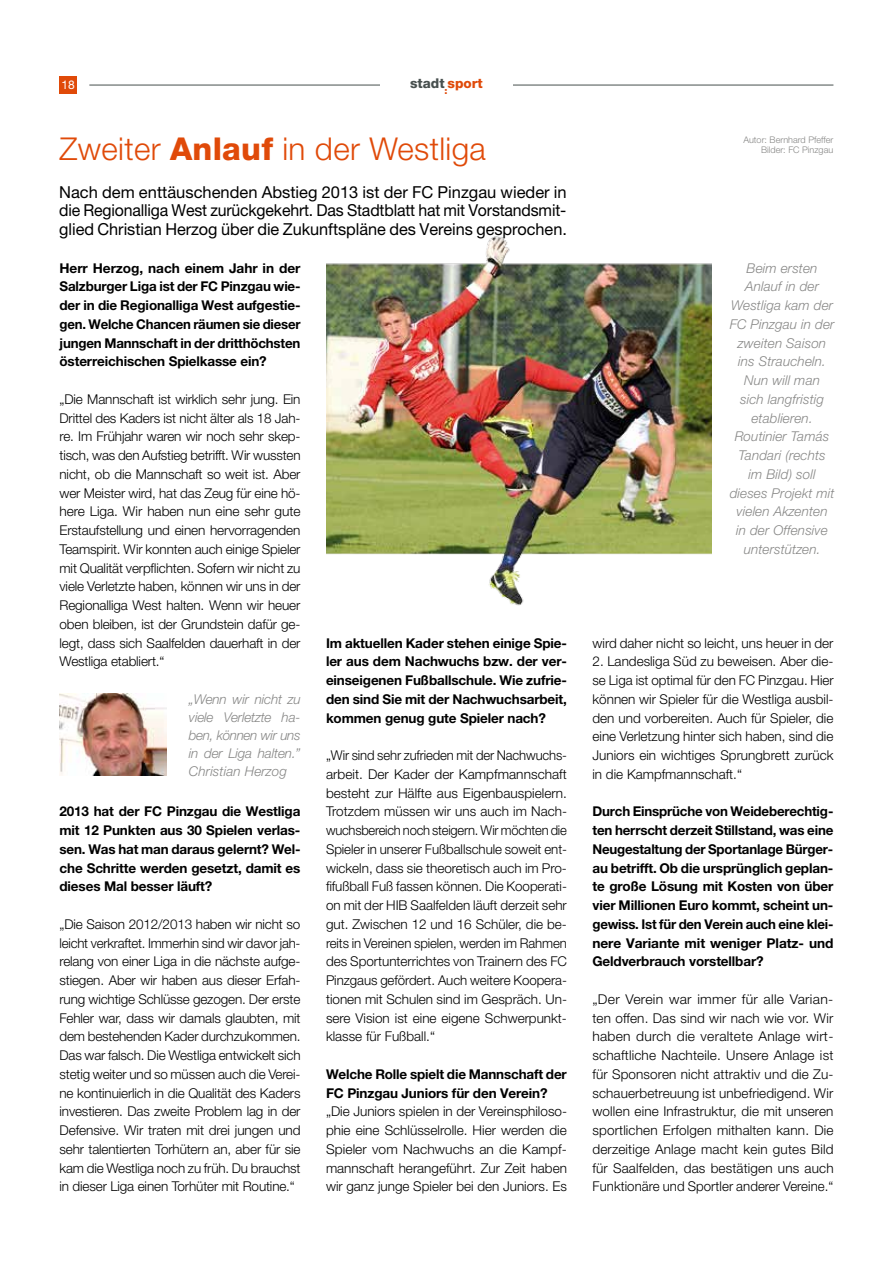
<style>
.page{position:relative;width:893px;height:1263px;background:#fff}
.page>*{position:absolute;margin:0;border:0;box-sizing:border-box;transform-origin:0 0}
.t1{font:300 31.5px "Helvetica Neue LT Pro";letter-spacing:.01em;color:#e04a09}
.t2{font:16.5px/18.8px "Helvetica Neue LT Pro";letter-spacing:-.005em;color:#000;text-align:justify}
.t3{font:300 13.5px/18.8px "Helvetica Neue LT Pro";color:#000;text-align:justify}
.t4{font:700 13.5px/18.8px "Helvetica Neue LT Pro";letter-spacing:-.01em;color:#000;text-align:justify}
.t5{font:300 13.5px/18.8px "Helvetica Neue LT Pro";color:#000;text-align:justify;scale:1.04 1}
.t6{font:italic 300 13.5px/18.8px "Helvetica Neue LT Pro";letter-spacing:.01em;color:#878786;text-align:justify}
.t7{font:800 13.5px "Helvetica Neue LT Pro";color:#48504f}
.t8{font:12px "Helvetica Neue LT Pro";color:#fff}
.t9{font:300 9.15px/9.9px "Helvetica Neue LT Pro";color:#878786;text-align:right}
.s1{color:#e04a09}
.s2{font-weight:800}
</style>
<div class="page">
<div style="left:60px;top:77px;width:17px;height:17px;background:#e04a09"></div>
<hr style="left:507px;top:85px;width:326px;height:1px;background:#48504f">
<hr style="left:89px;top:85px;width:297px;height:1px;background:#48504f">
<div style="left:380px;top:81px;width:30px;height:9px;background:#fff"></div>
<div style="left:483px;top:81px;width:30px;height:9px;background:#fff"></div>
<img style="left:326px;top:236px;width:386px;height:370px">
<img style="left:60px;top:694px;width:107px;height:81px">
<p class="t8" style="left:61px;top:77px;width:15px">18</p>
<p class="t7" style="left:410px;top:75px;width:74px">stadt<sub>:</sub><span class="s1">sport</span></p>
<h1 class="t1" style="left:60px;top:130px;width:428px">Zweiter <span class="s2">Anlauf</span> in der Westliga</h1>
<p class="t2" style="left:59px;top:182px;width:509px">Nach dem enttäuschenden Abstieg 2013 ist der FC Pinzgau wieder in die Regionalliga West zurückgekehrt. Das Stadtblatt hat mit Vorstandsmit&shy;glied Christian Herzog über die Zukunftspläne des Vereins gesprochen.</p>
<p class="t4" style="left:60px;top:258px;width:242px">Herr Herzog, nach einem Jahr in der Salzburger Liga ist der FC Pinzgau wie&shy;der in die Regionalliga West aufgestie&shy;gen. Welche Chancen räumen sie dieser jungen Mannschaft in der dritthöchsten österreichischen Spielkasse ein?</p>
<p class="t3" style="left:60px;top:389px;width:242px">„Die Mannschaft ist wirklich sehr jung. Ein Drittel des Kaders ist nicht älter als 18 Jah&shy;re. Im Frühjahr waren wir noch sehr skep&shy;tisch, was den Aufstieg betrifft. Wir wussten nicht, ob die Mannschaft so weit ist. Aber wer Meister wird, hat das Zeug für eine hö&shy;here Liga. Wir haben nun eine sehr gute Erstaufstellung und einen hervorragenden Teamspirit. Wir konnten auch einige Spieler mit Qualität verpflichten. Sofern wir nicht zu viele Verletzte haben, können wir uns in der Regionalliga West halten. Wenn wir heuer oben bleiben, ist der Grundstein dafür ge&shy;legt, dass sich Saalfelden dauerhaft in der Westliga etabliert.“</p>
<p class="t6" style="left:189px;top:689px;width:113px;line-height:18px">„Wenn wir nicht zu viele Verletzte ha&shy;ben, können wir uns in der Liga halten.” Christian Herzog</p>
<p class="t4" style="left:60px;top:802px;width:242px">2013 hat der FC Pinzgau die Westliga mit 12 Punkten aus 30 Spielen verlas&shy;sen. Was hat man daraus gelernt? Wel&shy;che Schritte werden gesetzt, damit es dieses Mal besser läuft?</p>
<p class="t3" style="left:60px;top:914px;width:243px">„Die Saison 2012/2013 haben wir nicht so leicht verkraftet. Immerhin sind wir davor jah&shy;relang von einer Liga in die nächste aufge&shy;stiegen. Aber wir haben aus dieser Erfah&shy;rung wichtige Schlüsse gezogen. Der erste Fehler war, dass wir damals glaubten, mit dem bestehenden Kader durchzukommen.<br>Das war falsch. Die Westliga entwickelt sich stetig weiter und so müssen auch die Verei&shy;ne kontinuierlich in die Qualität des Kaders investieren. Das zweite Problem lag in der Defensive. Wir traten mit drei jungen und sehr talentierten Torhütern an, aber für sie kam die Westliga noch zu früh. Du brauchst in dieser Liga einen Torhüter mit Routine.“</p>
<p class="t4" style="left:326px;top:633px;width:242px">Im aktuellen Kader stehen einige Spie&shy;ler aus dem Nachwuchs bzw. der ver&shy;einseigenen Fußballschule. Wie zufrie&shy;den sind Sie mit der Nachwuchsarbeit, kommen genug gute Spieler nach?</p>
<p class="t3" style="left:326px;top:746px;width:243px">„Wir sind sehr zufrieden mit der Nachwuchs&shy;arbeit. Der Kader der Kampfmannschaft besteht zur Hälfte aus Eigenbauspielern.<br>Trotzdem müssen wir uns auch im Nach&shy;wuchsbereich noch steigern. Wir möchten die Spieler in unserer Fußballschule soweit ent&shy;wickeln, dass sie theoretisch auch im Pro&shy;fifußball Fuß fassen können. Die Kooperati&shy;on mit der HIB Saalfelden läuft derzeit sehr gut. Zwischen 12 und 16 Schüler, die be&shy;reits in Vereinen spielen, werden im Rahmen des Sportunterrichtes von Trainern des FC Pinzgaus gefördert. Auch weitere Koopera&shy;tionen mit Schulen sind im Gespräch. Un&shy;sere Vision ist eine eigene Schwerpunkt&shy;klasse für Fußball.“</p>
<p class="t4" style="left:326px;top:1064px;width:242px">Welche Rolle spielt die Mannschaft der<br>FC Pinzgau Juniors für den Verein?</p>
<p class="t3" style="left:326px;top:1102px;width:242px">„Die Juniors spielen in der Vereinsphiloso&shy;phie eine Schlüsselrolle. Hier werden die Spieler vom Nachwuchs an die Kampf&shy;mannschaft herangeführt. Zur Zeit haben wir ganz junge Spieler bei den Juniors. Es</p>
<p class="t9" style="left:743px;top:135px;width:91px">Autor: Bernhard Pfeffer<br>Bilder: FC Pinzgau</p>
<p class="t6" style="left:730px;top:258px;width:106px;text-align:center">Beim ersten<br>Anlauf in der<br>Westliga kam der<br>FC Pinzgau in der zweiten Saison ins Straucheln.<br>Nun will man<br>sich langfristig etablieren.<br>Routinier Tamás<br>Tandari (rechts<br>im Bild) soll dieses Projekt mit vielen Akzenten<br>in der Offensive unterstützen.</p>
<p class="t3" style="left:592px;top:633px;width:242px">wird daher nicht so leicht, uns heuer in der</p>
<p class="t3" style="left:592px;top:652px;width:243px">2. Landesliga Süd zu beweisen. Aber die&shy;se Liga ist optimal für den FC Pinzgau. Hier können wir Spieler für die Westliga ausbil&shy;den und vorbereiten. Auch für Spieler, die eine Verletzung hinter sich haben, sind die Juniors ein wichtiges Sprungbrett zurück in die Kampfmannschaft.“</p>
<p class="t4" style="left:592px;top:802px;width:243px">Durch Einsprüche von Weideberechtig&shy;ten herrscht derzeit Stillstand, was eine Neugestaltung der Sportanlage Bürger&shy;au betrifft. Ob die ursprünglich geplan&shy;te große Lösung mit Kosten von über vier Millionen Euro kommt, scheint un&shy;gewiss. Ist für den Verein auch eine klei&shy;nere Variante mit weniger Platz- und Geldverbrauch vorstellbar?</p>
<p class="t5" style="left:592px;top:989px;width:233px">„Der Verein war immer für alle Varian&shy;ten offen. Das sind wir nach wie vor. Wir haben durch die veraltete Anlage wirt&shy;schaftliche Nachteile. Unsere Anlage ist für Sponsoren nicht attraktiv und die Zu&shy;schauerbetreuung ist unbefriedigend. Wir wollen eine Infrastruktur, die mit unseren sportlichen Erfolgen mithalten kann. Die derzeitige Anlage macht kein gutes Bild für Saalfelden, das bestätigen uns auch Funktionäre und Sportler anderer Vereine.“</p>
</div>
